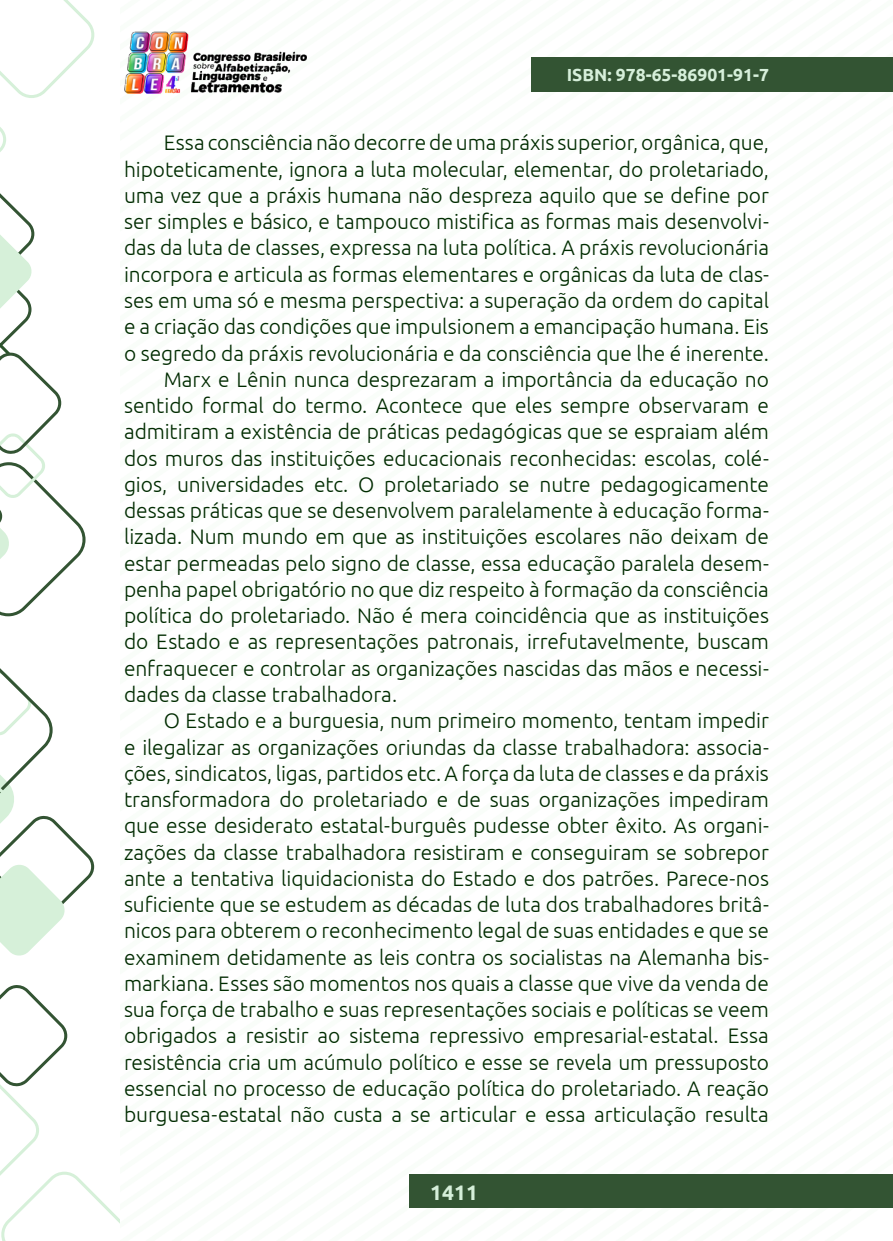
<style>
.page{position:relative;width:893px;height:1241px;background:#fff}
.page>*{position:absolute;margin:0;border:0;box-sizing:border-box;transform-origin:0 0}
._8_CORPO{font:300 21px/26.2px "Ubuntu";letter-spacing:-.005em;color:#002b00;text-align:justify}
.t1{font:700 21px "Ubuntu";color:#d6efda}
.t2{font:700 17.5px "Ubuntu";color:#d6efda}
</style>
<div class="page">
<div style="left:410px;top:1174px;width:483px;height:33px;background:#335433"></div>
<img style="left:124px;top:31px;width:182px;height:62px">
<div style="left:532px;top:57px;width:361px;height:35px;background:#335433"></div>
<svg style="left:0;top:985px;width:119px;height:255px"></svg>
<svg style="left:0;top:0;width:94px;height:616px"></svg>
<svg style="left:0;top:668px;width:94px;height:288px"></svg>
<p class="t2" style="left:567px;top:64px;width:204px">ISBN: 978-65-86901-91-7</p>
<p class="_8_CORPO" style="left:124px;top:129px;width:646px;text-indent:40px">Essa consciência não decorre de uma práxis superior, orgânica, que, hipoteticamente, ignora a luta molecular, elementar, do proletariado, uma vez que a práxis humana não despreza aquilo que se define por ser simples e básico, e tampouco mistifica as formas mais desenvolvi&shy;das da luta de classes, expressa na luta política. A práxis revolucionária incorpora e articula as formas elementares e orgânicas da luta de clas&shy;ses em uma só e mesma perspectiva: a superação da ordem do capital e a criação das condições que impulsionem a emancipação humana. Eis o segredo da práxis revolucionária e da consciência que lhe é inerente.</p>
<p class="_8_CORPO" style="left:124px;top:365px;width:646px;text-indent:40px">Marx e Lênin nunca desprezaram a importância da educação no sentido formal do termo. Acontece que eles sempre observaram e admitiram a existência de práticas pedagógicas que se espraiam além dos muros das instituições educacionais reconhecidas: escolas, colé&shy;gios, universidades etc. O proletariado se nutre pedagogicamente dessas práticas que se desenvolvem paralelamente à educação forma&shy;lizada. Num mundo em que as instituições escolares não deixam de estar permeadas pelo signo de classe, essa educação paralela desem&shy;penha papel obrigatório no que diz respeito à formação da consciência política do proletariado. Não é mera coincidência que as instituições do Estado e as representações patronais, irrefutavelmente, buscam enfraquecer e controlar as organizações nascidas das mãos e necessi&shy;dades da classe trabalhadora.</p>
<p class="_8_CORPO" style="left:124px;top:707px;width:646px;text-indent:40px">O Estado e a burguesia, num primeiro momento, tentam impedir e ilegalizar as organizações oriundas da classe trabalhadora: associa&shy;ções, sindicatos, ligas, partidos etc. A força da luta de classes e da práxis transformadora do proletariado e de suas organizações impediram que esse desiderato estatal-burguês pudesse obter êxito. As organi&shy;zações da classe trabalhadora resistiram e conseguiram se sobrepor ante a tentativa liquidacionista do Estado e dos patrões. Parece-nos suficiente que se estudem as décadas de luta dos trabalhadores britâ&shy;nicos para obterem o reconhecimento legal de suas entidades e que se examinem detidamente as leis contra os socialistas na Alemanha bis&shy;markiana. Esses são momentos nos quais a classe que vive da venda de sua força de trabalho e suas representações sociais e políticas se veem obrigados a resistir ao sistema repressivo empresarial-estatal. Essa resistência cria um acúmulo político e esse se revela um pressuposto essencial no processo de educação política do proletariado. A reação burguesa-estatal não custa a se articular e essa articulação resulta</p>
<p class="t1" style="left:430px;top:1178px;width:49px">1411</p>
</div>
